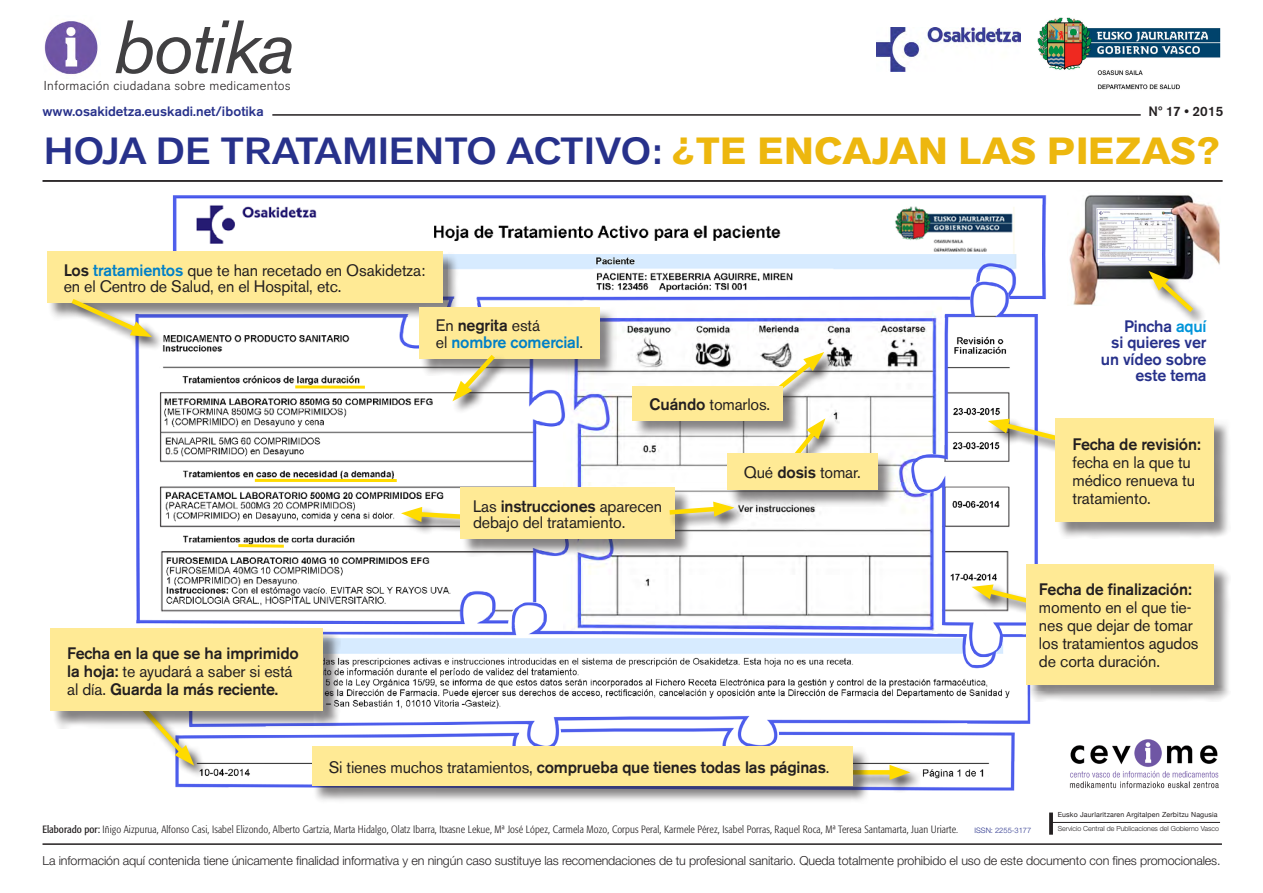
<style>
.page{position:relative;width:1263px;height:893px;background:#fff}
.page>*{position:absolute;margin:0;border:0;box-sizing:border-box;transform-origin:0 0}
.t1{font:italic 74.7px "Akzidenz Grotesk BE";letter-spacing:-.03em;color:#414042}
.t2{font:500 37.5px "Akzid Grtsk Next";letter-spacing:.01em;color:#27318b;scale:1.1 1}
.t3{font:16.5px/18px "Akzidenz Grotesk BE";letter-spacing:-.01em;color:#231f20}
.t4{font:500 16.5px/18px "Akzidenz Grotesk BE";letter-spacing:-.01em;color:#231f20}
.t5{font:500 16.5px/16.5px "Akzidenz Grotesk BE";letter-spacing:-.01em;color:#27318b;text-align:right}
.t6{font:500 16.5px/16.5px "Akzidenz Grotesk BE";letter-spacing:-.01em;color:#0080c7}
.t7{font:500 13.5px "Akzidenz Grotesk BE";color:#27318b}
.t8{font:500 13.5px "Akzidenz Grotesk BE";color:#231f20}
.t9{font:300 12.9px "Akzidenz Grotesk BE";letter-spacing:.02em;color:#231f20}
.t10{font:300 12.45px "Helvetica Neue LT Std";letter-spacing:-.01em;color:#231f20}
.t11{font:300 condensed 10.5px "Formata";letter-spacing:.01em;color:#231f20}
.t12{font:300 7.5px "Helvetica Neue";color:#27318b}
.t13{font:300 7.05px "Helvetica Neue LT Std";color:#231f20}
.t14{font:7.05px "Helvetica Neue";letter-spacing:.025em;color:#231f20}
.s1{font-weight:700;color:#edb70e}
.s2{font-weight:500}
.s3{font-weight:500;color:#0080c7}
.s4{font-weight:400;color:#231f20}
.s5{color:#231f20}
.s6{font-weight:400}
.s7{color:#0095da}
</style>
<div class="page">
<img style="left:130px;top:335px;width:433px;height:294px">
<img style="left:563px;top:335px;width:348px;height:266px">
<img style="left:166px;top:195px;width:881px;height:140px">
<hr style="left:43px;top:843px;width:1179px;height:2px;background:#231f20">
<hr style="left:1050px;top:822px;width:170px;height:1px;background:#231f20">
<svg style="left:1049px;top:812px;width:4px;height:23px"></svg>
<img style="left:1069px;top:739px;width:150px;height:50px">
<img style="left:44px;top:21px;width:54px;height:54px">
<img style="left:876px;top:27px;width:145px;height:45px">
<hr style="left:272px;top:114px;width:869px;height:2px;background:#231f20">
<img style="left:1037px;top:18px;width:184px;height:72px">
<hr style="left:43px;top:180px;width:1179px;height:2px;background:#231f20">
<div style="left:47px;top:252px;width:412px;height:68px;background:#231f20;opacity:.55"></div>
<div style="left:47px;top:252px;width:395px;height:51px;background:#ffea95"></div>
<div style="left:419px;top:308px;width:198px;height:68px;background:#231f20;opacity:.55"></div>
<div style="left:419px;top:307px;width:181px;height:51px;background:#ffea95"></div>
<div style="left:70px;top:297px;width:95px;height:54px;background:#231f20;opacity:.75"></div>
<svg style="left:67px;top:297px;width:85px;height:41px"></svg>
<div style="left:770px;top:351px;width:67px;height:57px;background:#231f20;opacity:.75"></div>
<svg style="left:767px;top:352px;width:57px;height:48px"></svg>
<div style="left:633px;top:386px;width:168px;height:52px;background:#231f20;opacity:.55"></div>
<div style="left:633px;top:386px;width:150px;height:34px;background:#ffea95"></div>
<div style="left:785px;top:417px;width:54px;height:62px;background:#231f20;opacity:.75"></div>
<svg style="left:782px;top:418px;width:43px;height:35px"></svg>
<div style="left:728px;top:454px;width:166px;height:53px;background:#231f20;opacity:.55"></div>
<div style="left:727px;top:453px;width:150px;height:37px;background:#ffea95"></div>
<div style="left:451px;top:354px;width:57px;height:60px;background:#231f20;opacity:.75"></div>
<svg style="left:452px;top:354px;width:48px;height:47px"></svg>
<div style="left:400px;top:505px;width:88px;height:30px;background:#231f20;opacity:.75"></div>
<svg style="left:401px;top:507px;width:59px;height:15px"></svg>
<div style="left:461px;top:488px;width:231px;height:68px;background:#231f20;opacity:.55"></div>
<div style="left:460px;top:488px;width:215px;height:51px;background:#ffea95"></div>
<svg style="left:295px;top:385px;width:70px;height:4px"></svg>
<hr style="left:255px;top:479px;width:142px;height:3px;background:#ffdb00">
<svg style="left:235px;top:543px;width:52px;height:6px"></svg>
<div style="left:668px;top:500px;width:79px;height:30px;background:#231f20;opacity:.75"></div>
<svg style="left:668px;top:502px;width:66px;height:15px"></svg>
<img style="left:1069px;top:195px;width:151px;height:111px">
<div style="left:1147px;top:270px;width:59px;height:55px;background:#231f20;opacity:.75"></div>
<svg style="left:1148px;top:271px;width:50px;height:46px"></svg>
<img style="left:175px;top:749px;width:840px;height:42px">
<div style="left:849px;top:763px;width:74px;height:30px;background:#231f20;opacity:.75"></div>
<div style="left:850px;top:770px;width:48px;height:5px;background:#ffdb00"></div>
<svg style="left:889px;top:765px;width:21px;height:15px"></svg>
<div style="left:139px;top:705px;width:68px;height:74px;background:#231f20;opacity:.75"></div>
<svg style="left:139px;top:728px;width:55px;height:38px"></svg>
<img style="left:184px;top:602px;width:846px;height:147px">
<div style="left:312px;top:747px;width:558px;height:57px;background:#231f20;opacity:.55"></div>
<div style="left:312px;top:746px;width:541px;height:40px;background:#ffea95"></div>
<div style="left:51px;top:629px;width:289px;height:99px;background:#231f20;opacity:.55"></div>
<div style="left:50px;top:629px;width:273px;height:82px;background:#ffea95"></div>
<img style="left:911px;top:281px;width:131px;height:376px">
<div style="left:987px;top:417px;width:92px;height:39px;background:#231f20;opacity:.75"></div>
<svg style="left:988px;top:419px;width:67px;height:27px"></svg>
<div style="left:971px;top:583px;width:76px;height:35px;background:#231f20;opacity:.75"></div>
<svg style="left:971px;top:584px;width:55px;height:23px"></svg>
<div style="left:1056px;top:419px;width:175px;height:120px;background:#231f20;opacity:.55"></div>
<div style="left:1055px;top:419px;width:159px;height:103px;background:#ffea95"></div>
<div style="left:1027px;top:565px;width:204px;height:137px;background:#231f20;opacity:.55"></div>
<div style="left:1026px;top:564px;width:188px;height:121px;background:#ffea95"></div>
<h1 class="t1" style="left:112px;top:2px;width:183px">botika</h1>
<p class="t7" style="left:43px;top:103px;width:223px">www.osakidetza.euskadi.net/ibotika</p>
<p class="t8" style="left:1148px;top:103px;width:77px">Nº 17 • 2015</p>
<h2 class="t2" style="left:44px;top:126px;width:1070px">HOJA DE TRATAMIENTO ACTIVO: <span class="s1">¿TE ENCAJAN LAS PIEZAS?</span></h2>
<p class="t9" style="left:44px;top:78px;width:248px">Información ciudadana sobre medicamentos</p>
<p class="t3" style="left:64px;top:262px;width:363px;line-height:16.5px"><span class="s2">Los</span> <span class="s3">tratamientos</span> que te han recetado en Osakidetza: en el Centro de Salud, en el Hospital, etc.</p>
<p class="t6" style="left:436px;top:317px;width:149px"><span class="s4">En</span> <span class="s5">negrita</span> <span class="s4">está<br>el</span> nombre comercial<span class="s4">.</span></p>
<p class="t3" style="left:650px;top:395px;width:122px"><span class="s2">Cuándo</span> tomarlos.</p>
<p class="t3" style="left:473px;top:498px;width:190px;line-height:16.5px">Las <span class="s2">instrucciones</span> aparecen debajo del tratamiento.</p>
<p class="t3" style="left:744px;top:463px;width:118px">Qué <span class="s2">dosis</span> tomar.</p>
<p class="t4" style="left:67px;top:644px;width:233px">Fecha en la que se ha imprimido la hoja: <span class="s6">te ayudará a saber si está al día.</span> Guarda la más reciente.</p>
<p class="t4" style="left:329px;top:758px;width:502px"><span class="s6">Si tienes muchos tratamientos,</span> comprueba que tienes todas las páginas<span class="s6">.</span></p>
<p class="t5" style="left:1101px;top:318px;width:107px">Pincha <span class="s7">aquí<br></span>si quieres ver un vídeo sobre este tema</p>
<p class="t4" style="left:1072px;top:435px;width:130px">Fecha de revisión:</p>
<p class="t3" style="left:1072px;top:453px;width:124px">fecha en la que tu médico renueva tu tratamiento.</p>
<p class="t4" style="left:1039px;top:580px;width:154px">Fecha de finalización:</p>
<p class="t3" style="left:1039px;top:598px;width:161px">momento en el que tie&shy;nes que dejar de tomar los tratamientos agudos de corta duración.</p>
<p class="t14" style="left:1058px;top:809px;width:161px">Eusko Jaurlaritzaren Argitalpen Zerbitzu Nagusia</p>
<p class="t13" style="left:1058px;top:824px;width:163px">Servicio Central de Publicaciones del Gobierno Vasco</p>
<p class="t11" style="left:43px;top:823px;width:917px"><span class="s6">Elaborado por:</span> Iñigo Aizpurua, Alfonso Casi, Isabel Elizondo, Alberto Gartzia, Marta Hidalgo, Olatz Ibarra, Itxasne Lekue, Mª José López, Carmela Mozo, Corpus Peral, Karmele Pérez, Isabel Porras, Raquel Roca, Mª Teresa Santamarta, Juan Uriarte.</p>
<p class="t10" style="left:43px;top:853px;width:1179px">La información aquí contenida tiene únicamente finalidad informativa y en ningún caso sustituye las recomendaciones de tu profesional sanitario. Queda totalmente prohibido el uso de este documento con fines promocionales.</p>
<p class="t12" style="left:974px;top:826px;width:58px">ISSN: 2255-3177</p>
</div>
